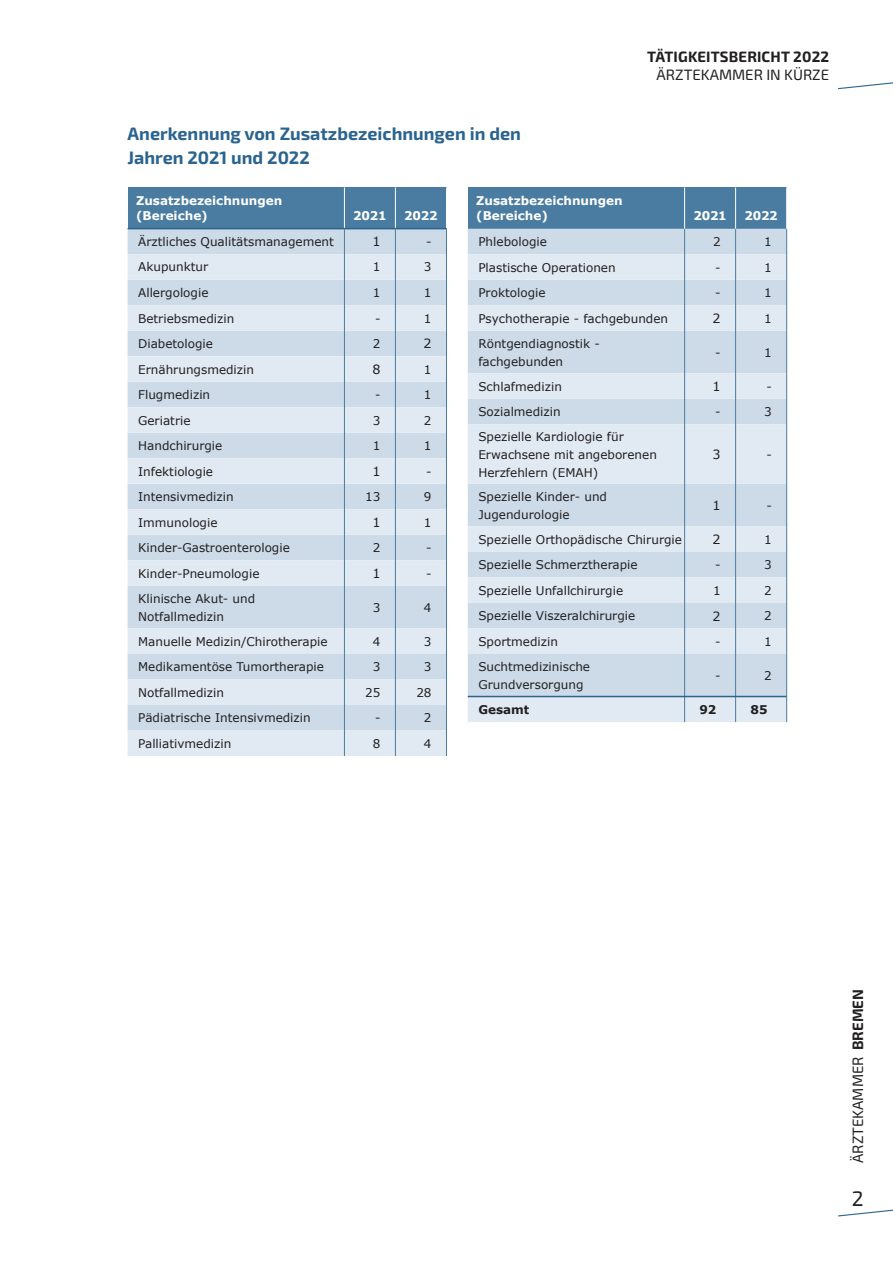
<style>
.page{position:relative;width:893px;height:1263px;background:#fff}
.page>*{position:absolute;margin:0;border:0;box-sizing:border-box;transform-origin:0 0}
.t1{font:21px "Exo 2";color:#221f20}
.t2{font:700 18px/24px "Exo 2";color:#2a648f}
.t3{font:15px "Exo 2";color:#221f20}
.t4{font:700 15px "Exo 2";letter-spacing:.01em;color:#221f20}
.t5{font:12.75px "Verdana";color:#221f20}
.t6{font:12px/18px "Verdana";color:#221f20}
.t7{font:700 12px/15px "Verdana";color:#fff}
.t8{font:700 12px "Verdana";color:#221f20}
.s1{font-weight:700}
</style>
<div class="page">
<svg style="left:838px;top:1209px;width:55px;height:8px"></svg>
<svg style="left:838px;top:82px;width:55px;height:8px"></svg>
<div style="left:128px;top:187px;width:318px;height:42px;background:#497ca0"></div>
<div style="left:128px;top:229px;width:318px;height:25px;background:#cddbe8"></div>
<svg style="left:128px;top:254px;width:318px;height:502px;fill:#e1eaf3"></svg>
<hr style="left:344px;top:229px;width:1px;height:527px;background:#497ca0">
<hr style="left:395px;top:229px;width:1px;height:527px;background:#497ca0">
<hr style="left:446px;top:229px;width:1px;height:527px;background:#497ca0">
<hr style="left:344px;top:187px;width:1px;height:41px;background:#fff">
<hr style="left:395px;top:187px;width:1px;height:41px;background:#fff">
<hr style="left:128px;top:228px;width:318px;height:1px;background:#2a648f">
<div style="left:468px;top:187px;width:319px;height:42px;background:#497ca0"></div>
<div style="left:468px;top:229px;width:318px;height:25px;background:#cddbe8"></div>
<svg style="left:468px;top:254px;width:318px;height:468px;fill:#e1eaf3"></svg>
<hr style="left:684px;top:229px;width:1px;height:493px;background:#497ca0">
<hr style="left:735px;top:229px;width:1px;height:493px;background:#497ca0">
<hr style="left:786px;top:229px;width:1px;height:493px;background:#497ca0">
<hr style="left:684px;top:187px;width:1px;height:42px;background:#fff">
<hr style="left:735px;top:187px;width:1px;height:42px;background:#fff">
<hr style="left:786px;top:187px;width:1px;height:42px;background:#fff">
<hr style="left:468px;top:696px;width:318px;height:1px;background:#2a648f">
<h2 class="t2" style="left:128px;top:124px;width:395px">Anerkennung von Zusatzbezeichnungen in den<br>Jahren 2021 und 2022</h2>
<p class="t7" style="left:136px;top:194px;width:148px">Zusatzbezeichnungen (Bereiche)</p>
<p class="t7" style="left:353px;top:209px;width:35px">2021</p>
<p class="t7" style="left:404px;top:209px;width:35px">2022</p>
<p class="t7" style="left:476px;top:194px;width:148px">Zusatzbezeichnungen (Bereiche)</p>
<p class="t4" style="left:647px;top:51px;width:184px">TÄTIGKEITSBERICHT 2022</p>
<p class="t3" style="left:657px;top:69px;width:174px">ÄRZTEKAMMER IN KÜRZE</p>
<p class="t7" style="left:693px;top:209px;width:35px">2021</p>
<p class="t7" style="left:744px;top:209px;width:35px">2022</p>
<p class="t6" style="left:138px;top:234px;width:197px">Ärztliches Qualitätsmanagement</p>
<p class="t5" style="left:372px;top:236px;width:10px">1</p>
<p class="t6" style="left:426px;top:234px;width:7px">-</p>
<p class="t6" style="left:138px;top:259px;width:72px">Akupunktur</p>
<p class="t6" style="left:373px;top:259px;width:9px">1</p>
<p class="t6" style="left:424px;top:259px;width:9px">3</p>
<p class="t6" style="left:138px;top:285px;width:72px">Allergologie</p>
<p class="t6" style="left:373px;top:285px;width:9px">1</p>
<p class="t6" style="left:424px;top:285px;width:9px">1</p>
<p class="t6" style="left:138px;top:310px;width:98px">Betriebsmedizin</p>
<p class="t6" style="left:375px;top:310px;width:7px">-</p>
<p class="t6" style="left:424px;top:310px;width:9px">1</p>
<p class="t6" style="left:138px;top:336px;width:76px">Diabetologie</p>
<p class="t6" style="left:373px;top:336px;width:9px">2</p>
<p class="t5" style="left:423px;top:339px;width:10px">2</p>
<p class="t6" style="left:138px;top:361px;width:117px">Ernährungsmedizin</p>
<p class="t5" style="left:372px;top:364px;width:10px">8</p>
<p class="t6" style="left:424px;top:361px;width:9px">1</p>
<p class="t6" style="left:138px;top:387px;width:74px">Flugmedizin</p>
<p class="t6" style="left:375px;top:387px;width:7px">-</p>
<p class="t6" style="left:424px;top:387px;width:9px">1</p>
<p class="t6" style="left:138px;top:412px;width:54px">Geriatrie</p>
<p class="t6" style="left:373px;top:412px;width:9px">3</p>
<p class="t6" style="left:424px;top:412px;width:9px">2</p>
<p class="t6" style="left:138px;top:438px;width:86px">Handchirurgie</p>
<p class="t6" style="left:373px;top:438px;width:9px">1</p>
<p class="t6" style="left:424px;top:438px;width:9px">1</p>
<p class="t6" style="left:138px;top:463px;width:76px">Infektiologie</p>
<p class="t5" style="left:372px;top:466px;width:10px">1</p>
<p class="t6" style="left:426px;top:463px;width:7px">-</p>
<p class="t6" style="left:138px;top:489px;width:97px">Intensivmedizin</p>
<p class="t6" style="left:365px;top:489px;width:17px">13</p>
<p class="t6" style="left:424px;top:489px;width:9px">9</p>
<p class="t6" style="left:138px;top:514px;width:81px">Immunologie</p>
<p class="t5" style="left:372px;top:517px;width:10px">1</p>
<p class="t6" style="left:424px;top:514px;width:9px">1</p>
<p class="t6" style="left:138px;top:540px;width:153px">Kinder-Gastroenterologie</p>
<p class="t6" style="left:373px;top:540px;width:9px">2</p>
<p class="t6" style="left:426px;top:540px;width:7px">-</p>
<p class="t6" style="left:138px;top:565px;width:123px">Kinder-Pneumologie</p>
<p class="t5" style="left:372px;top:568px;width:10px">1</p>
<p class="t6" style="left:426px;top:565px;width:7px">-</p>
<p class="t6" style="left:138px;top:590px;width:118px">Klinische Akut- und<br>Notfallmedizin</p>
<p class="t6" style="left:373px;top:599px;width:9px">3</p>
<p class="t6" style="left:424px;top:599px;width:9px">4</p>
<p class="t6" style="left:138px;top:633px;width:191px">Manuelle Medizin/Chirotherapie</p>
<p class="t6" style="left:373px;top:633px;width:9px">4</p>
<p class="t6" style="left:424px;top:633px;width:9px">3</p>
<p class="t6" style="left:138px;top:659px;width:187px">Medikamentöse Tumortherapie</p>
<p class="t6" style="left:373px;top:659px;width:9px">3</p>
<p class="t6" style="left:424px;top:659px;width:9px">3</p>
<p class="t6" style="left:138px;top:684px;width:87px">Notfallmedizin</p>
<p class="t6" style="left:365px;top:684px;width:17px">25</p>
<p class="t6" style="left:416px;top:684px;width:17px">28</p>
<p class="t6" style="left:138px;top:710px;width:174px">Pädiatrische Intensivmedizin</p>
<p class="t6" style="left:375px;top:710px;width:7px">-</p>
<p class="t6" style="left:424px;top:710px;width:9px">2</p>
<p class="t6" style="left:138px;top:735px;width:95px">Palliativmedizin</p>
<p class="t6" style="left:373px;top:735px;width:9px">8</p>
<p class="t6" style="left:424px;top:735px;width:9px">4</p>
<p class="t6" style="left:478px;top:234px;width:70px">Phlebologie</p>
<p class="t6" style="left:713px;top:234px;width:9px">2</p>
<p class="t6" style="left:764px;top:234px;width:9px">1</p>
<p class="t6" style="left:478px;top:259px;width:139px">Plastische Operationen</p>
<p class="t6" style="left:715px;top:259px;width:7px">-</p>
<p class="t6" style="left:764px;top:259px;width:9px">1</p>
<p class="t6" style="left:478px;top:285px;width:69px">Proktologie</p>
<p class="t6" style="left:715px;top:285px;width:7px">-</p>
<p class="t6" style="left:764px;top:285px;width:9px">1</p>
<p class="t6" style="left:478px;top:310px;width:191px">Psychotherapie - fachgebunden</p>
<p class="t5" style="left:713px;top:313px;width:10px">2</p>
<p class="t6" style="left:764px;top:310px;width:9px">1</p>
<p class="t6" style="left:478px;top:335px;width:123px">Röntgendiagnostik - fachgebunden</p>
<p class="t6" style="left:715px;top:344px;width:7px">-</p>
<p class="t6" style="left:764px;top:344px;width:9px">1</p>
<p class="t6" style="left:478px;top:378px;width:85px">Schlafmedizin</p>
<p class="t5" style="left:713px;top:381px;width:10px">1</p>
<p class="t6" style="left:766px;top:378px;width:7px">-</p>
<p class="t6" style="left:478px;top:404px;width:84px">Sozialmedizin</p>
<p class="t6" style="left:715px;top:404px;width:7px">-</p>
<p class="t6" style="left:764px;top:404px;width:9px">3</p>
<p class="t6" style="left:478px;top:428px;width:180px">Spezielle Kardiologie für<br>Erwachsene mit angeborenen<br>Herzfehlern (EMAH)</p>
<p class="t5" style="left:713px;top:449px;width:10px">3</p>
<p class="t6" style="left:766px;top:446px;width:7px">-</p>
<p class="t6" style="left:478px;top:488px;width:130px">Spezielle Kinder- und<br>Jugendurologie</p>
<p class="t5" style="left:713px;top:500px;width:10px">1</p>
<p class="t6" style="left:766px;top:497px;width:7px">-</p>
<p class="t6" style="left:478px;top:531px;width:205px">Spezielle Orthopädische Chirurgie</p>
<p class="t5" style="left:713px;top:534px;width:10px">2</p>
<p class="t6" style="left:764px;top:531px;width:9px">1</p>
<p class="t6" style="left:478px;top:557px;width:161px">Spezielle Schmerztherapie</p>
<p class="t6" style="left:715px;top:557px;width:7px">-</p>
<p class="t6" style="left:764px;top:557px;width:9px">3</p>
<p class="t6" style="left:478px;top:582px;width:146px">Spezielle Unfallchirurgie</p>
<p class="t6" style="left:713px;top:582px;width:9px">1</p>
<p class="t6" style="left:764px;top:582px;width:9px">2</p>
<p class="t6" style="left:478px;top:608px;width:158px">Spezielle Viszeralchirurgie</p>
<p class="t5" style="left:713px;top:611px;width:10px">2</p>
<p class="t6" style="left:764px;top:608px;width:9px">2</p>
<p class="t6" style="left:478px;top:633px;width:81px">Sportmedizin</p>
<p class="t6" style="left:715px;top:633px;width:7px">-</p>
<p class="t6" style="left:764px;top:633px;width:9px">1</p>
<p class="t6" style="left:478px;top:658px;width:113px">Suchtmedizinische<br>Grundversorgung</p>
<p class="t6" style="left:715px;top:667px;width:7px">-</p>
<p class="t6" style="left:764px;top:667px;width:9px">2</p>
<p class="t8" style="left:478px;top:705px;width:53px">Gesamt</p>
<p class="t8" style="left:699px;top:705px;width:19px">92</p>
<p class="t8" style="left:750px;top:705px;width:19px">85</p>
<p class="t3" style="left:852px;top:1163px;width:175px;rotate:-90deg">ÄRZTEKAMMER <span class="s1">BREMEN</span></p>
<h1 class="t1" style="left:852px;top:1191px;width:13px">2</h1>
</div>
